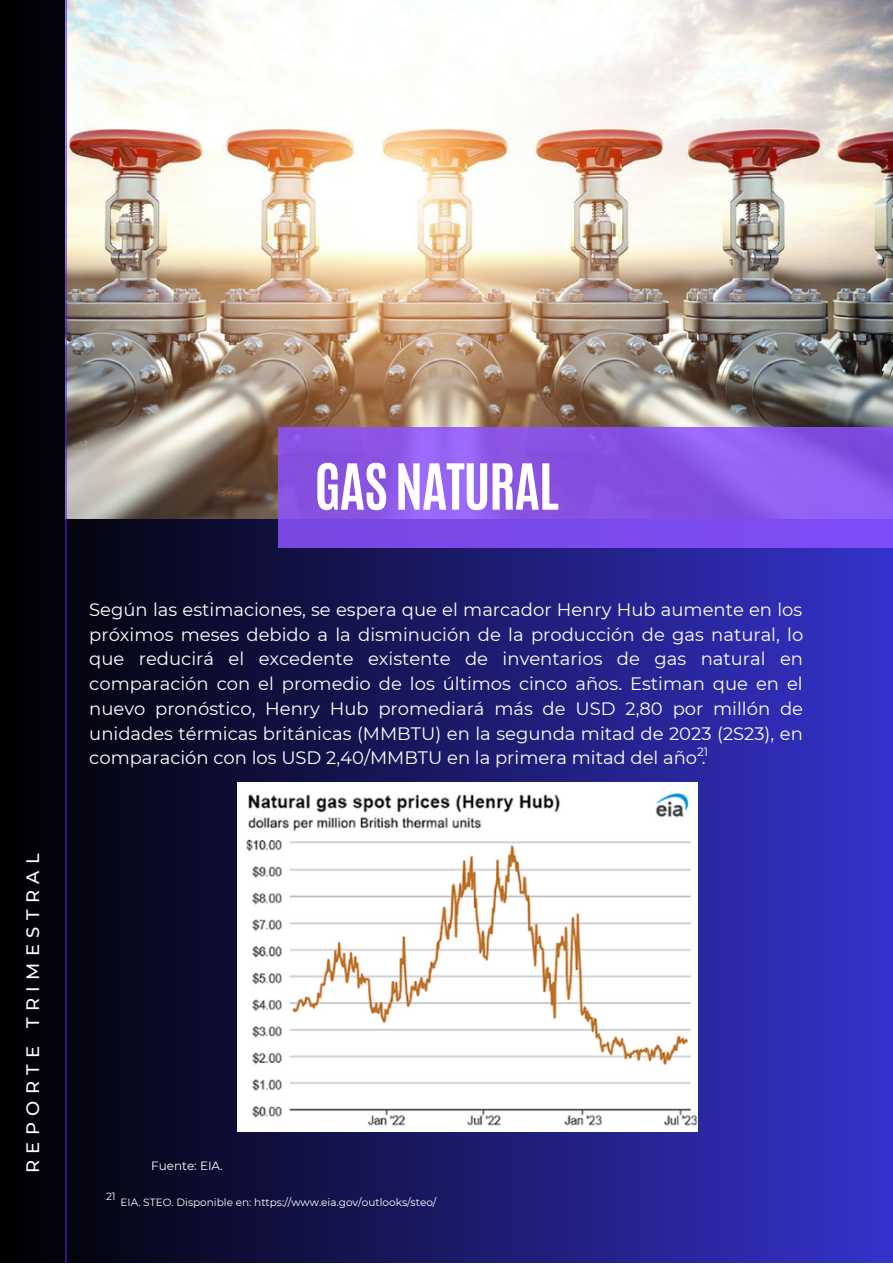
<style>
.page{position:relative;width:893px;height:1264px;background:#fff}
.page>*{position:absolute;margin:0;border:0;box-sizing:border-box;transform-origin:0 0}
.t1{font:700 54px "Antonio";letter-spacing:-.025em;color:#fff}
.t2{font:18px/24.8px "Montserrat";color:#fff;text-align:justify}
.t3{font:500 18px "Montserrat";letter-spacing:.355em;color:#fff}
.t4{font:12px "Montserrat";color:#fff}
.t5{font:10.5px "Montserrat";color:#fff}
</style>
<div class="page">
<div style="left:0;top:0;width:892px;height:1262px;background:linear-gradient(to right,#000,#3532cb)"></div>
<img style="left:67px;top:0;width:825px;height:518px">
<hr style="left:65px;top:0;width:2px;height:1262px;background:#5e17eb">
<svg style="left:278px;top:427px;width:614px;height:120px;background:#8754e8"></svg>
<img style="left:237px;top:782px;width:460px;height:349px">
<p class="t3" style="left:22px;top:1173px;width:321px;rotate:-90deg">REPORTE TRIMESTRAL</p>
<p class="t1" style="left:314px;top:448px;width:246px">GAS NATURAL</p>
<p class="t2" style="left:89px;top:597px;width:715px">Según las estimaciones, se espera que el marcador Henry Hub aumente en los próximos meses debido a la disminución de la producción de gas natural, lo que reducirá el excedente existente de inventarios de gas natural en comparación con el promedio de los últimos cinco años. Estiman que en el nuevo pronóstico, Henry Hub promediará más de USD 2,80 por millón de unidades térmicas británicas (MMBTU) en la segunda mitad de 2023 (2S23), en comparación con los USD 2,40/MMBTU en la primera mitad del año .</p>
<p class="t4" style="left:697px;top:744px;width:13px">21</p>
<p class="t4" style="left:151px;top:1158px;width:73px">Fuente: EIA.</p>
<p class="t5" style="left:106px;top:1189px;width:11px">21</p>
<p class="t5" style="left:121px;top:1195px;width:317px">EIA. STEO. Disponible en: https://www.eia.gov/outlooks/steo/</p>
</div>
